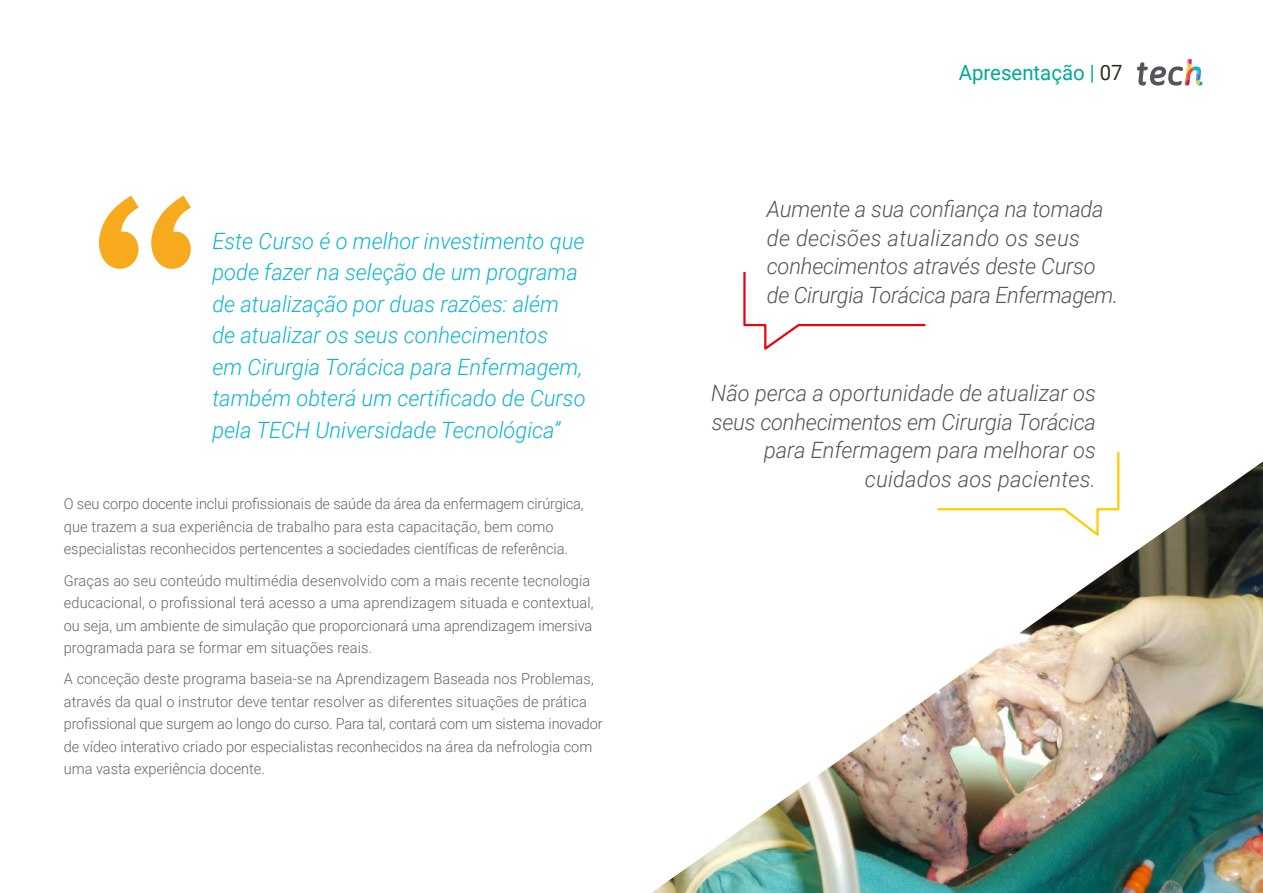
<style>
.page{position:relative;width:1263px;height:893px;background:#fff}
.page>*{position:absolute;margin:0;border:0;box-sizing:border-box;transform-origin:0 0}
.t1{font:italic 300 22.5px/28.5px "Roboto";letter-spacing:-.01em;color:#52555b;text-align:right}
.t2{font:italic 300 22.5px/31.5px "Roboto";color:#0fb6cf}
.t3{font:21px "Roboto";color:#00a996}
.t4{font:300 15px/22.5px "Roboto";color:#61646a}
.s1{color:#312e20}
</style>
<div class="page">
<svg style="left:99px;top:196px;width:92px;height:73px"></svg>
<svg style="left:743px;top:272px;width:183px;height:78px"></svg>
<svg style="left:1137px;top:59px;width:65px;height:27px"></svg>
<img style="left:651px;top:461px;width:612px;height:432px">
<p class="t2" style="left:212px;top:224px;width:375px">Este Curso é o melhor investimento que pode fazer na seleção de um programa de atualização por duas razões: além de atualizar os seus conhecimentos<br>em Cirurgia Torácica para Enfermagem, também obterá um certificado de Curso pela TECH Universidade Tecnológica”</p>
<p class="t4" style="left:64px;top:492px;width:521px">O seu corpo docente inclui profissionais de saúde da área da enfermagem cirúrgica, que trazem a sua experiência de trabalho para esta capacitação, bem como especialistas reconhecidos pertencentes a sociedades científicas de referência.</p>
<p class="t4" style="left:64px;top:568px;width:531px">Graças ao seu conteúdo multimédia desenvolvido com a mais recente tecnologia educacional, o profissional terá acesso a uma aprendizagem situada e contextual, ou seja, um ambiente de simulação que proporcionará uma aprendizagem imersiva programada para se formar em situações reais.</p>
<p class="t4" style="left:64px;top:667px;width:540px">A conceção deste programa baseia-se na Aprendizagem Baseada nos Problemas, através da qual o instrutor deve tentar resolver as diferentes situações de prática profissional que surgem ao longo do curso. Para tal, contará com um sistema inovador de vídeo interativo criado por especialistas reconhecidos na área da nefrologia com uma vasta experiência docente.</p>
<h2 class="t3" style="left:959px;top:57px;width:165px">Apresentação | <span class="s1">07</span></h2>
<h1 class="t1" style="left:767px;top:194px;width:353px;text-align:left">Aumente a sua confiança na tomada de decisões atualizando os seus conhecimentos através deste Curso de Cirurgia Torácica para Enfermagem.</h1>
<h1 class="t1" style="left:711px;top:378px;width:386px">Não perca a oportunidade de atualizar os seus conhecimentos em Cirurgia Torácica para Enfermagem para melhorar os cuidados aos pacientes.</h1>
</div>
